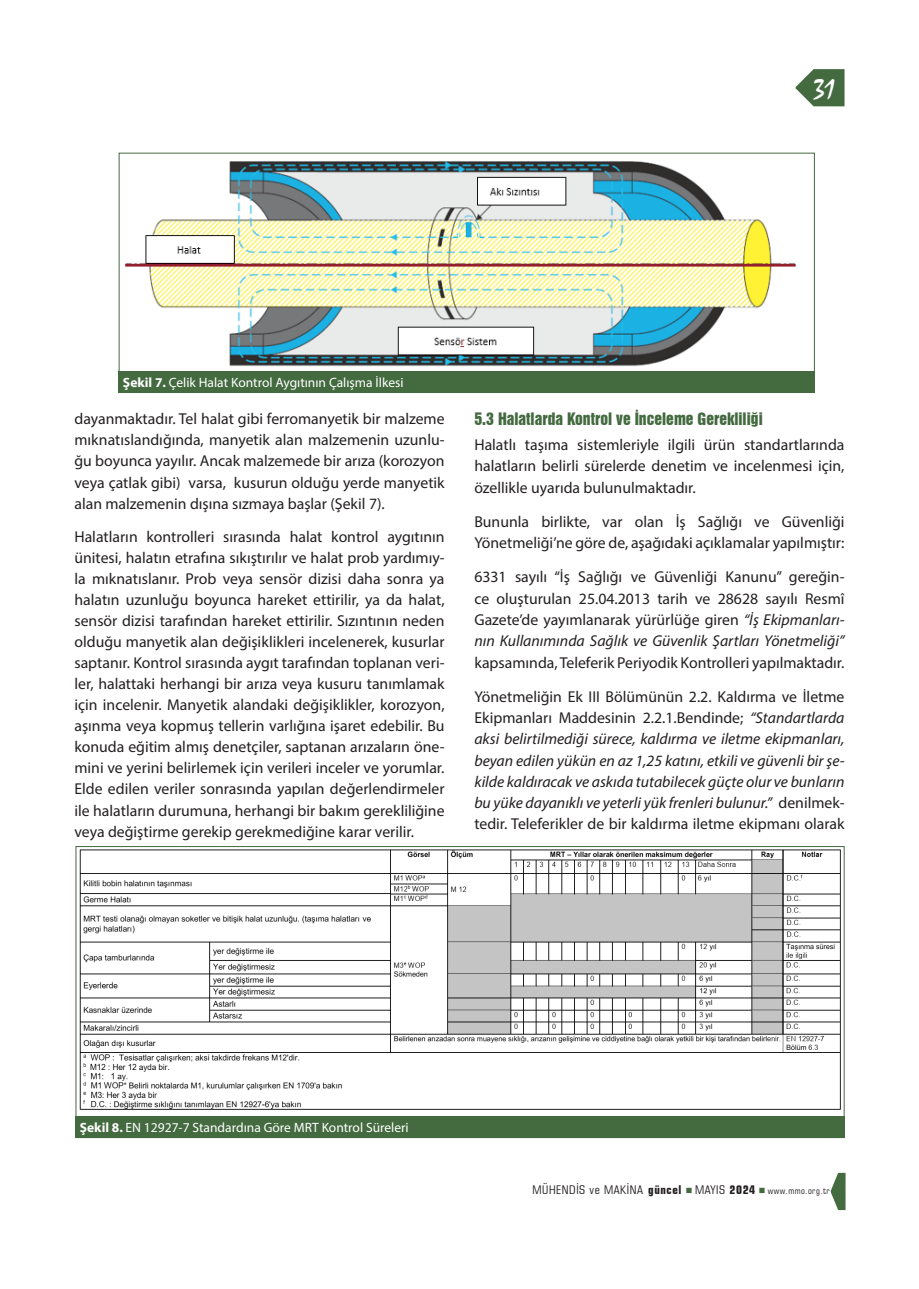
<style>
.page{position:relative;width:919px;height:1289px;background:#fff}
.page>*{position:absolute;margin:0;border:0;box-sizing:border-box;transform-origin:0 0}
.t1{font:27px "TR Mystical Plain";color:#fff}
.KOSEMETİN{font:15.75px/21px "Myriad Pro";color:#231f20;text-align:justify}
.KOSEMETİN-2{font:italic 15.75px/21.3px "Myriad Pro";color:#231f20;text-align:justify}
.yaniarabaslik{font:15.75px "Swiss 921 BT Regular A";color:#446a40}
.sekil_yazisi{font:13.5px "Myriad Pro";color:#fff}
.t2{font:condensed 12px "Square 721 BT";letter-spacing:.05em;color:#231f20}
.t3{font:condensed 9px "Square 721 BT";letter-spacing:.05em;color:#231f20}
.s1{font-weight:700}
.s2{font-style:italic}
.s3{font-style:normal}
</style>
<div class="page">
<svg style="left:795px;top:69px;width:49px;height:37px"></svg>
<svg style="left:830px;top:1172px;width:15px;height:37px"></svg>
<img style="left:79px;top:849px;width:762px;height:261px">
<img style="left:125px;top:161px;width:671px;height:206px">
<div style="left:119px;top:371px;width:695px;height:22px;background:#446a40"></div>
<div style="left:75px;top:1116px;width:769px;height:21px;background:#446a40"></div>
<h1 class="t1" style="left:813px;top:73px;width:23px">31</h1>
<p class="sekil_yazisi" style="left:123px;top:374px;width:282px"><span class="s1">Şekil 7.</span> Çelik Halat Kontrol Aygıtının Çalışma İlkesi</p>
<p class="KOSEMETİN" style="left:74px;top:408px;width:371px">dayanmaktadır. Tel halat gibi ferromanyetik bir malzeme mıknatıslandığında, manyetik alan malzemenin uzunlu&shy;ğu boyunca yayılır. Ancak malzemede bir arıza (korozyon veya çatlak gibi) varsa, kusurun olduğu yerde manyetik alan malzemenin dışına sızmaya başlar (Şekil 7).</p>
<p class="KOSEMETİN" style="left:74px;top:526px;width:371px">Halatların kontrolleri sırasında halat kontrol aygıtının ünitesi, halatın etrafına sıkıştırılır ve halat prob yardımıy&shy;la mıknatıslanır. Prob veya sensör dizisi daha sonra ya halatın uzunluğu boyunca hareket ettirilir, ya da halat, sensör dizisi tarafından hareket ettirilir. Sızıntının neden olduğu manyetik alan değişiklikleri incelenerek, kusurlar saptanır. Kontrol sırasında aygıt tarafından toplanan veri&shy;ler, halattaki herhangi bir arıza veya kusuru tanımlamak için incelenir. Manyetik alandaki değişiklikler, korozyon, aşınma veya kopmuş tellerin varlığına işaret edebilir. Bu konuda eğitim almış denetçiler, saptanan arızaların öne&shy;mini ve yerini belirlemek için verileri inceler ve yorumlar.<br>Elde edilen veriler sonrasında yapılan değerlendirmeler ile halatların durumuna, herhangi bir bakım gerekliliğine veya değiştirme gerekip gerekmediğine karar verilir.</p>
<p class="yaniarabaslik" style="left:474px;top:408px;width:290px">5.3 Halatlarda Kontrol ve İnceleme Gerekliliği</p>
<p class="KOSEMETİN" style="left:474px;top:434px;width:371px">Halatlı taşıma sistemleriyle ilgili ürün standartlarında halatların belirli sürelerde denetim ve incelenmesi için, özellikle uyarıda bulunulmaktadır.</p>
<p class="KOSEMETİN" style="left:474px;top:510px;width:371px">Bununla birlikte, var olan İş Sağlığı ve Güvenliği<br>Yönetmeliği’ne göre de, aşağıdaki açıklamalar yapılmıştır:</p>
<p class="KOSEMETİN" style="left:474px;top:566px;width:371px">6331 sayılı “İş Sağlığı ve Güvenliği Kanunu” gereğin&shy;ce oluşturulan 25.04.2013 tarih ve 28628 sayılı Resmî Gazete’de yayımlanarak yürürlüğe giren <span class="s2">“İş Ekipmanları&shy;nın Kullanımında Sağlık ve Güvenlik Şartları Yönetmeliği” </span>kapsamında, Teleferik Periyodik Kontrolleri yapılmaktadır.</p>
<p class="KOSEMETİN-2" style="left:474px;top:685px;width:371px"><span class="s3">Yönetmeliğin Ek III Bölümünün 2.2. Kaldırma ve İletme Ekipmanları Maddesinin 2.2.1.Bendinde;</span> “Standartlarda aksi belirtilmediği sürece, kaldırma ve iletme ekipmanları, beyan edilen yükün en az 1,25 katını, etkili ve güvenli bir şe&shy;kilde kaldıracak ve askıda tutabilecek güçte olur ve bunların bu yüke dayanıklı ve yeterli yük frenleri bulunur.” <span class="s3">denilmek&shy;tedir. Teleferikler de bir kaldırma iletme ekipmanı olarak</span></p>
<p class="sekil_yazisi" style="left:80px;top:1119px;width:330px"><span class="s1">Şekil 8.</span> EN 12927-7 Standardına Göre MRT Kontrol Süreleri</p>
<p class="t2" style="left:532px;top:1182px;width:224px">MÜHENDİS ve MAKİNA <span class="s1">güncel</span> MAYIS <span class="s1">2024</span></p>
<p class="t3" style="left:767px;top:1185px;width:63px">www.mmo.org.tr</p>
</div>
